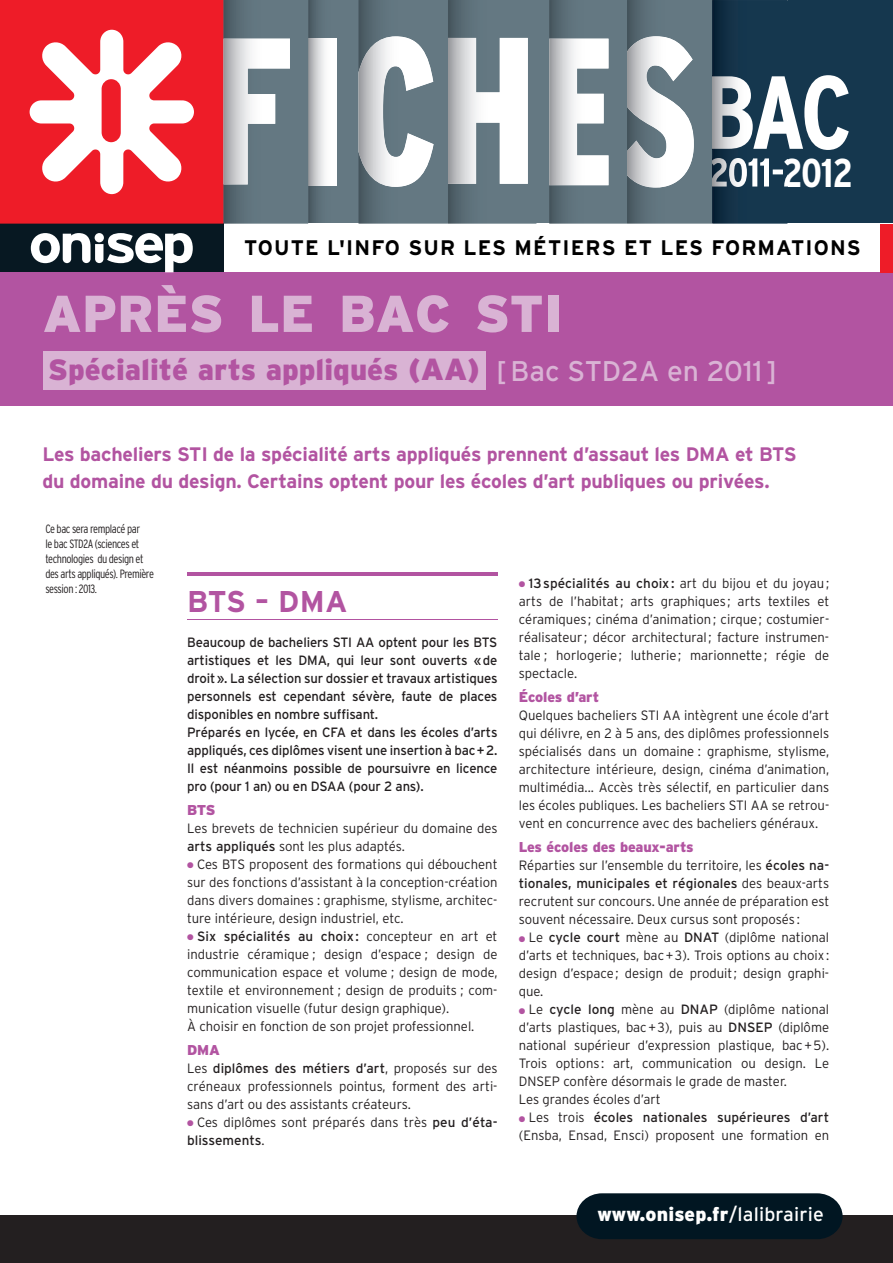
<style>
.page{position:relative;width:893px;height:1263px;background:#fff}
.page>*{position:absolute;margin:0;border:0;box-sizing:border-box;transform-origin:0 0}
.t1{font:700 condensed 103.5px "Interstate";color:#fff}
.t2{font:900 51.75px "Interstate";color:#d9b3d4}
.t3{font:700 condensed 40.2px "Interstate";letter-spacing:-.025em;color:#fff}
.t4{font:700 30px "Interstate";letter-spacing:-.005em;color:#b254a1}
.t5{font:900 29.25px "Interstate";color:#b254a1}
.t6{font:700 21px "Interstate";letter-spacing:.055em;color:#000}
.t7{font:700 19.5px/27px "Interstate";letter-spacing:-.01em;color:#b254a1}
.t8{font:900 19.35px "Interstate";letter-spacing:.01em;color:#fff}
.t9{font:900 14.25px "Interstate";letter-spacing:-.01em;color:#b254a1}
.t10{font:300 13.5px/18px "Interstate";color:#231f20;text-align:justify}
.t11{font:13.5px/18px "Interstate";letter-spacing:-.01em;color:#231f20}
.t12{font:300 condensed 12px/15px "Interstate";letter-spacing:-.035em;color:#231f20}
.s1{font-size:30.6px}
.s2{font-weight:400;font-size:28.5px;color:#d9b3d4}
.s3{font-weight:400}
.s4{color:#b254a1}
</style>
<div class="page">
<div style="left:0;top:2px;width:893px;height:404px;background:#b254a1"></div>
<div style="left:712px;top:0;width:181px;height:224px;background:#15374e"></div>
<div style="left:224px;top:224px;width:669px;height:48px;background:#fff"></div>
<div style="left:880px;top:224px;width:13px;height:48px;background:#ee1c28"></div>
<div style="left:0;top:1216px;width:893px;height:47px;background:#231f20"></div>
<div style="left:0;top:224px;width:224px;height:48px;background:#071822"></div>
<div style="left:0;top:0;width:224px;height:224px;background:#ee1c28"></div>
<svg style="left:30px;top:30px;width:164px;height:164px;background:#f68b91"></svg>
<svg style="left:31px;top:233px;width:162px;height:39px"></svg>
<div style="left:576px;top:1193px;width:267px;height:46px;background:#011622"></div>
<svg style="left:224px;top:0;width:312px;height:224px;background:#909da4"></svg>
<svg style="left:549px;top:0;width:238px;height:224px"></svg>
<div style="left:712px;top:158px;width:75px;height:29px;background:linear-gradient(to right,#0e2a3f,#183c54)"></div>
<div style="left:712px;top:75px;width:75px;height:75px;background:linear-gradient(to right,#0e2a3f,#183c54)"></div>
<div style="left:43px;top:351px;width:442px;height:39px;background:#d9b3d4"></div>
<hr style="left:187px;top:572px;width:310px;height:3px;background:#b254a1">
<hr style="left:187px;top:619px;width:310px;height:1px;background:#b254a1">
<h1 class="t1" style="left:703px;top:49px;width:150px">BAC</h1>
<h3 class="t3" style="left:709px;top:148px;width:146px">2011-2012</h3>
<h3 class="t6" style="left:244px;top:235px;width:618px">TOUTE L'INFO SUR LES MÉTIERS ET LES FORMATIONS</h3>
<h2 class="t2" style="left:43px;top:282px;width:521px">APRÈS LE BAC STI</h2>
<h3 class="t5" style="left:48px;top:352px;width:730px">Spécialité arts appliqués <span class="s1">(AA)</span> <span class="s2">[ Bac STD2A en 2011 ]</span></h3>
<h3 class="t7" style="left:43px;top:440px;width:756px">Les bacheliers STI de la spécialité arts appliqués prennent d’assaut les DMA et BTS du domaine du design. Certains optent pour les écoles d’art publiques ou privées.</h3>
<p class="t12" style="left:45px;top:521px;width:110px">Ce bac sera remplacé par<br>le bac STD2A (sciences et technologies du design et des arts appliqués). Première session : 2013.</p>
<h3 class="t4" style="left:187px;top:583px;width:162px">BTS – DMA</h3>
<p class="t11" style="left:187px;top:633px;width:312px">Beaucoup de bacheliers STI AA optent pour les BTS artistiques et les DMA, qui leur sont ouverts « de droit ». La sélection sur dossier et travaux artistiques personnels est cependant sévère, faute de places disponibles en nombre suffisant.<br>Préparés en lycée, en CFA et dans les écoles d’arts appliqués, ces diplômes visent une insertion à bac + 2.<br>Il est néanmoins possible de poursuivre en licence pro (pour 1 an) ou en DSAA (pour 2 ans).</p>
<p class="t9" style="left:187px;top:801px;width:30px">BTS</p>
<p class="t10" style="left:187px;top:819px;width:312px">Les brevets de technicien supérieur du domaine des <span class="s3">arts appliqués</span> sont les plus adaptés.</p>
<p class="t10" style="left:187px;top:855px;width:312px"><span class="s4">●</span> Ces BTS proposent des formations qui débouchent sur des fonctions d’assistant à la conception-création dans divers domaines : graphisme, stylisme, architec&shy;ture intérieure, design industriel, etc.</p>
<p class="t10" style="left:187px;top:927px;width:312px;text-align:left"><span class="s4">●</span> <span class="s3">Six spécialités au choix :</span> concepteur en art et industrie céramique ; design d’espace ; design de communication espace et volume ; design de mode, textile et environnement ; design de produits ; com&shy;munication visuelle (futur design graphique).<br>À choisir en fonction de son projet professionnel.</p>
<p class="t9" style="left:187px;top:1041px;width:34px">DMA</p>
<p class="t10" style="left:187px;top:1059px;width:312px">Les <span class="s3">diplômes des métiers d’art</span>, proposés sur des créneaux professionnels pointus, forment des arti&shy;sans d’art ou des assistants créateurs.</p>
<p class="t10" style="left:187px;top:1113px;width:312px"><span class="s4">●</span> Ces diplômes sont préparés dans très <span class="s3">peu d’éta&shy;blissements</span>.</p>
<p class="t10" style="left:519px;top:574px;width:312px"><span class="s4">●</span> <span class="s3">13 spécialités au choix :</span> art du bijou et du joyau ; arts de l’habitat ; arts graphiques ; arts textiles et céramiques ; cinéma d’animation ; cirque ; costumier&shy;réalisateur ; décor architectural ; facture instrumen&shy;tale ; horlogerie ; lutherie ; marionnette ; régie de spectacle.</p>
<p class="t9" style="left:519px;top:688px;width:82px">Écoles d’art</p>
<p class="t10" style="left:519px;top:706px;width:312px">Quelques bacheliers STI AA intègrent une école d’art qui délivre, en 2 à 5 ans, des diplômes professionnels spécialisés dans un domaine : graphisme, stylisme, architecture intérieure, design, cinéma d’animation, multimédia... Accès très sélectif, en particulier dans les écoles publiques. Les bacheliers STI AA se retrou&shy;vent en concurrence avec des bacheliers généraux.</p>
<p class="t9" style="left:519px;top:838px;width:176px">Les écoles des beaux-arts</p>
<p class="t10" style="left:519px;top:856px;width:312px">Réparties sur l’ensemble du territoire, les <span class="s3">écoles na&shy;tionales, municipales et régionales</span> des beaux-arts recrutent sur concours. Une année de préparation est souvent nécessaire. Deux cursus sont proposés :</p>
<p class="t10" style="left:519px;top:928px;width:312px"><span class="s4">●</span> Le <span class="s3">cycle court</span> mène au <span class="s3">DNAT</span> (diplôme national d’arts et techniques, bac + 3). Trois options au choix : design d’espace ; design de produit ; design graphi&shy;que.</p>
<p class="t10" style="left:519px;top:1000px;width:312px;text-align:left"><span class="s4">●</span> Le <span class="s3">cycle long</span> mène au <span class="s3">DNAP</span> (diplôme national d’arts plastiques, bac + 3), puis au <span class="s3">DNSEP</span> (diplôme national supérieur d’expression plastique, bac + 5).<br>Trois options : art, communication ou design. Le DNSEP confère désormais le grade de master.<br>Les grandes écoles d’art</p>
<p class="t10" style="left:519px;top:1108px;width:312px"><span class="s4">●</span> Les trois <span class="s3">écoles nationales supérieures d’art </span>(Ensba, Ensad, Ensci) proposent une formation en</p>
<h3 class="t8" style="left:597px;top:1203px;width:228px">www.onisep.fr<span class="s3">/lalibrairie</span></h3>
</div>
